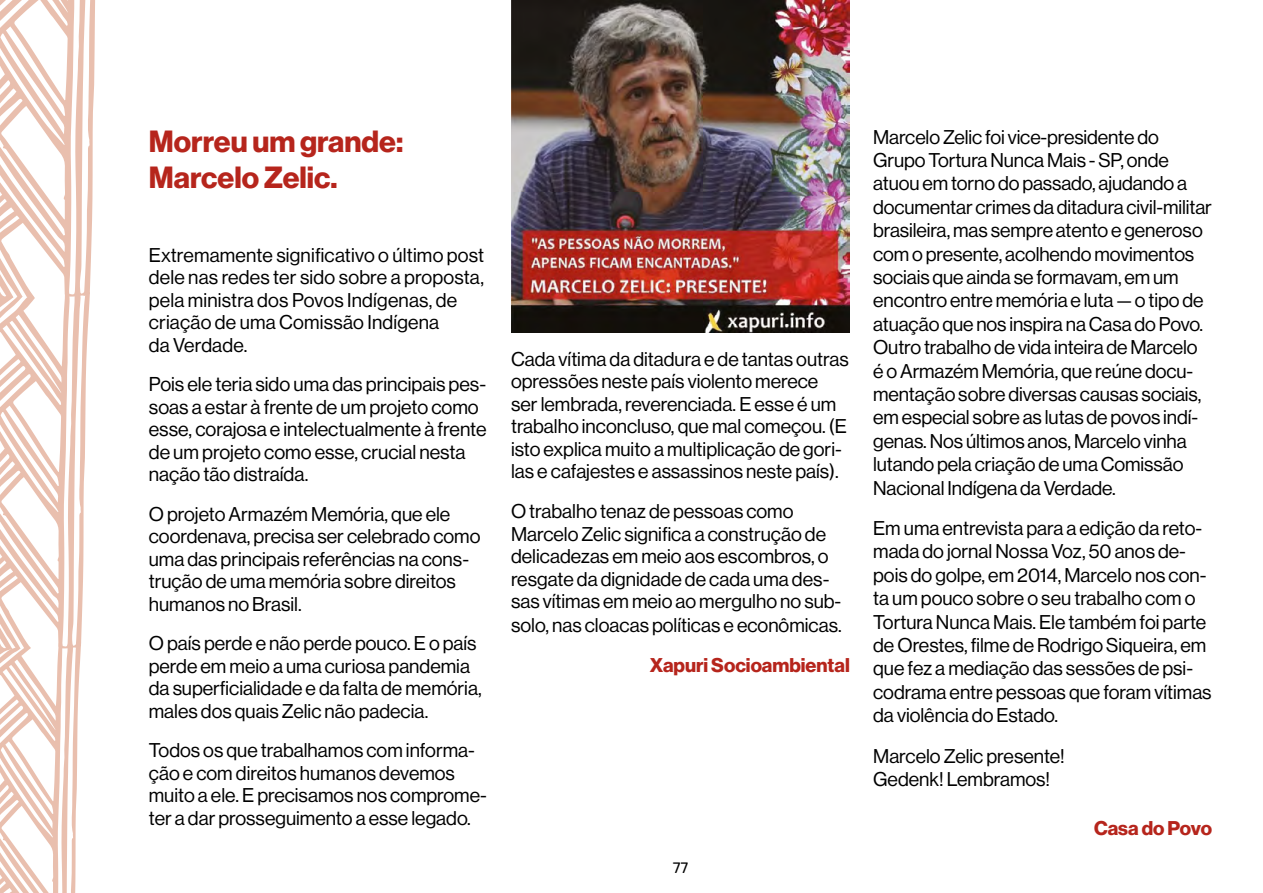
<style>
.page{position:relative;width:1263px;height:893px;background:#fff}
.page>*{position:absolute;margin:0;border:0;box-sizing:border-box;transform-origin:0 0}
.t1{font:700 30px/36px "Neue Haas Display";color:#b6251c}
.t2{font:19.65px/22.5px "Neue Haas Display";color:#000}
.t3{font:19.5px/23.4px "Neue Haas Display";color:#000}
.t4{font:700 19.5px "Neue Haas Display";color:#b6251c}
.t5{font:15px "Rubik";color:#000}
</style>
<div class="page">
<svg style="left:0;top:0;width:95px;height:893px"></svg>
<img style="left:511px;top:0;width:339px;height:333px">
<h1 class="t1" style="left:149px;top:124px;width:256px">Morreu um grande:<br>Marcelo Zelic.</h1>
<p class="t3" style="left:149px;top:244px;width:337px;line-height:22.5px">Extremamente significativo o último post dele nas redes ter sido sobre a proposta, pela ministra dos Povos Indígenas, de criação de uma Comissão Indígena<br>da Verdade.</p>
<p class="t2" style="left:149px;top:373px;width:339px">Pois ele teria sido uma das principais pes&shy;soas a estar à frente de um projeto como esse, corajosa e intelectualmente à frente de um projeto como esse, crucial nesta nação tão distraída.</p>
<p class="t3" style="left:149px;top:503px;width:333px;line-height:22.5px">O projeto Armazém Memória, que ele coordenava, precisa ser celebrado como uma das principais referências na cons&shy;trução de uma memória sobre direitos humanos no Brasil.</p>
<p class="t3" style="left:149px;top:632px;width:334px;line-height:22.5px">O país perde e não perde pouco. E o país perde em meio a uma curiosa pandemia da superficialidade e da falta de memória, males dos quais Zelic não padecia.</p>
<p class="t3" style="left:149px;top:739px;width:340px;line-height:22.5px">Todos os que trabalhamos com informa&shy;ção e com direitos humanos devemos muito a ele. E precisamos nos comprome&shy;ter a dar prosseguimento a esse legado.</p>
<p class="t3" style="left:511px;top:348px;width:339px;line-height:22.5px">Cada vítima da ditadura e de tantas outras opressões neste país violento merece ser lembrada, reverenciada. E esse é um trabalho inconcluso, que mal começou. (E isto explica muito a multiplicação de gori&shy;las e cafajestes e assassinos neste país).</p>
<p class="t3" style="left:511px;top:500px;width:332px;line-height:22.6px">O trabalho tenaz de pessoas como Marcelo Zelic significa a construção de delicadezas em meio aos escombros, o resgate da dignidade de cada uma des&shy;sas vítimas em meio ao mergulho no sub&shy;solo, nas cloacas políticas e econômicas.</p>
<p class="t4" style="left:650px;top:654px;width:201px">Xapuri Socioambiental</p>
<p class="t5" style="left:673px;top:860px;width:17px">77</p>
<p class="t3" style="left:873px;top:125px;width:340px">Marcelo Zelic foi vice-presidente do Grupo Tortura Nunca Mais - SP, onde atuou em torno do passado, ajudando a documentar crimes da ditadura civil-militar brasileira, mas sempre atento e generoso com o presente, acolhendo movimentos sociais que ainda se formavam, em um encontro entre memória e luta — o tipo de atuação que nos inspira na Casa do Povo.<br>Outro trabalho de vida inteira de Marcelo é o Armazém Memória, que reúne docu&shy;mentação sobre diversas causas sociais, em especial sobre as lutas de povos indí&shy;genas. Nos últimos anos, Marcelo vinha lutando pela criação de uma Comissão Nacional Indígena da Verdade.</p>
<p class="t3" style="left:873px;top:517px;width:340px">Em uma entrevista para a edição da reto&shy;mada do jornal Nossa Voz, 50 anos de&shy;pois do golpe, em 2014, Marcelo nos con&shy;ta um pouco sobre o seu trabalho com o Tortura Nunca Mais. Ele também foi parte de Orestes, filme de Rodrigo Siqueira, em que fez a mediação das sessões de psi&shy;codrama entre pessoas que foram vítimas da violência do Estado.</p>
<p class="t3" style="left:873px;top:744px;width:193px">Marcelo Zelic presente!<br>Gedenk! Lembramos!</p>
<p class="t4" style="left:1094px;top:817px;width:119px">Casa do Povo</p>
</div>
